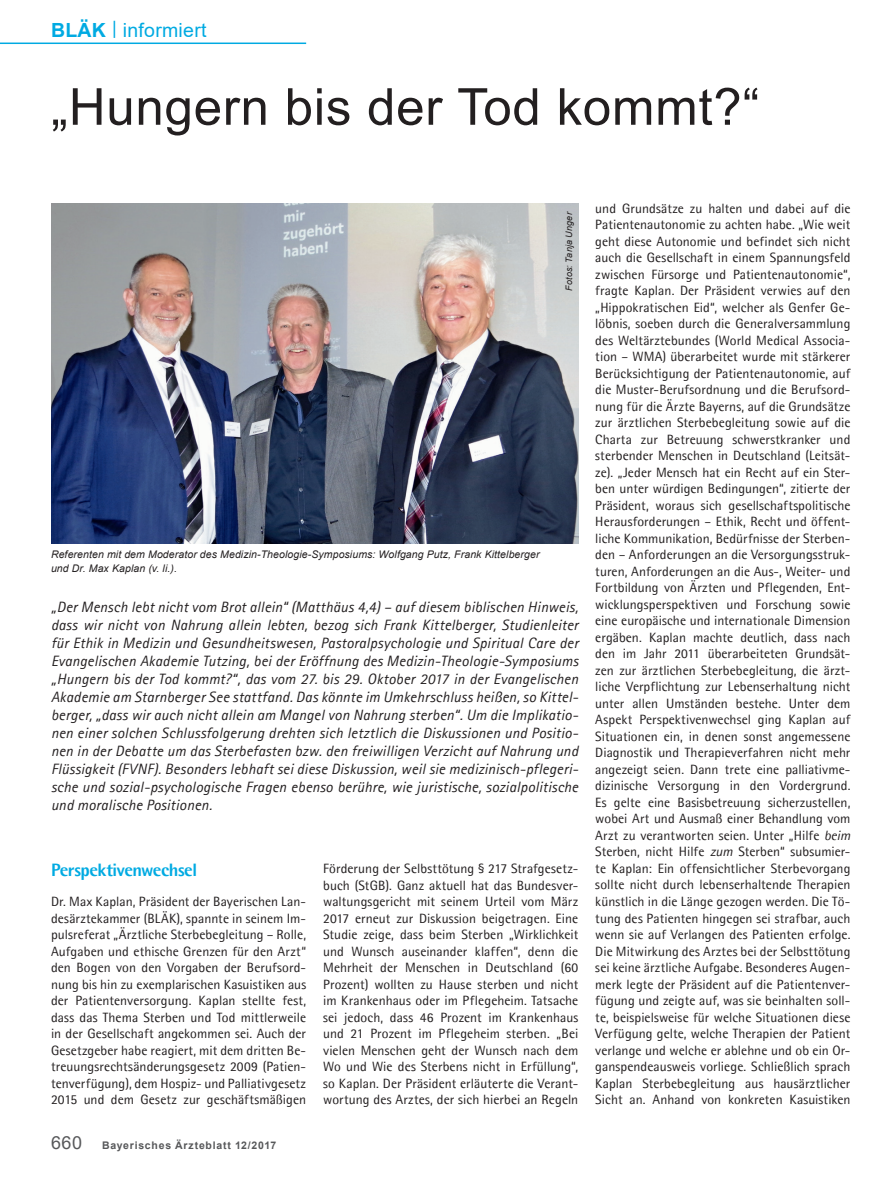
<style>
.page{position:relative;width:893px;height:1191px;background:#fff}
.page>*{position:absolute;margin:0;border:0;box-sizing:border-box;transform-origin:0 0}
.t1{font:51px "Arial";letter-spacing:.015em;color:#231f20}
.t2{font:19.5px "Arial";letter-spacing:.015em;color:#00aae2}
.t3{font:800 18px "Agfa Rotis Semisans";letter-spacing:-.025em;color:#00aae2}
.t4{font:italic 15px/18px "Agfa Rotis Sans Serif";letter-spacing:.01em;color:#231f20;text-align:justify}
.t5{font:13.5px/16.5px "Agfa Rotis Semisans";letter-spacing:.005em;color:#231f20;text-align:justify}
.t6{font:italic 10.5px/13.5px "Arial";letter-spacing:.01em;color:#231f20}
.t7{font:700 10.5px "Arial";letter-spacing:.07em;color:#57585a}
.t8{font:italic 9px "Arial";letter-spacing:.02em;color:#231f20}
.s1{font-weight:700}
.s2{font-weight:400;font-size:18px}
.s3{font-style:italic}
</style>
<div class="page">
<hr style="left:0;top:43px;width:306px;height:1px;background:#00aae2">
<img style="left:51px;top:203px;width:527px;height:341px">
<h2 class="t2" style="left:51px;top:16px;width:157px"><span class="s1">BLÄK</span> <sup>|</sup> informiert</h2>
<h1 class="t1" style="left:51px;top:72px;width:710px">„Hungern bis der Tod kommt?“</h1>
<p class="t8" style="left:563px;top:291px;width:81px;rotate:-90deg">Fotos: Tanja Unger</p>
<p class="t6" style="left:51px;top:548px;width:490px">Referenten mit dem Moderator des Medizin-Theologie-Symposiums: Wolfgang Putz, Frank Kittelberger und Dr. Max Kaplan (v. li.).</p>
<p class="t4" style="left:51px;top:598px;width:529px">„Der Mensch lebt nicht vom Brot allein“ (Matthäus 4,4) – auf diesem biblischen Hinweis, dass wir nicht von Nahrung allein lebten, bezog sich Frank Kittelberger, Studienleiter für Ethik in Medizin und Gesundheitswesen, Pastoralpsychologie und Spiritual Care der Evangelischen Akademie Tutzing, bei der Eröffnung des Medizin-Theologie-Symposiums „Hungern bis der Tod kommt?“, das vom 27. bis 29. Oktober 2017 in der Evangelischen Akademie am Starnberger See stattfand. Das könnte im Umkehrschluss heißen, so Kittel&shy;berger, „dass wir auch nicht allein am Mangel von Nahrung sterben“. Um die Implikatio&shy;nen einer solchen Schlussfolgerung drehten sich letztlich die Diskussionen und Positio&shy;nen in der Debatte um das Sterbefasten bzw. den freiwilligen Verzicht auf Nahrung und Flüssigkeit (FVNF). Besonders lebhaft sei diese Diskussion, weil sie medizinisch-pflegeri&shy;sche und sozial-psychologische Fragen ebenso berühre, wie juristische, sozialpolitische und moralische Positionen.</p>
<h3 class="t3" style="left:51px;top:858px;width:147px">Perspektivenwechsel</h3>
<p class="t5" style="left:51px;top:893px;width:257px">Dr. Max Kaplan, Präsident der Bayerischen Lan&shy;desärztekammer (BLÄK), spannte in seinem Im&shy;pulsreferat „Ärztliche Sterbebegleitung – Rolle, Aufgaben und ethische Grenzen für den Arzt“ den Bogen von den Vorgaben der Berufsord&shy;nung bis hin zu exemplarischen Kasuistiken aus der Patientenversorgung. Kaplan stellte fest, dass das Thema Sterben und Tod mittlerweile in der Gesellschaft angekommen sei. Auch der Gesetzgeber habe reagiert, mit dem dritten Be&shy;treuungsrechtsänderungsgesetz 2009 (Patien&shy;tenverfügung), dem Hospiz- und Palliativgesetz 2015 und dem Gesetz zur geschäftsmäßigen</p>
<p class="t7" style="left:51px;top:1137px;width:227px"><span class="s2">660</span> Bayerisches Ärzteblatt 12/2017</p>
<p class="t5" style="left:323px;top:860px;width:257px">Förderung der Selbsttötung § 217 Strafgesetz&shy;buch (StGB). Ganz aktuell hat das Bundesver&shy;waltungsgericht mit seinem Urteil vom März 2017 erneut zur Diskussion beigetragen. Eine Studie zeige, dass beim Sterben „Wirklichkeit und Wunsch auseinander klaffen“, denn die Mehrheit der Menschen in Deutschland (60<br>Prozent) wollten zu Hause sterben und nicht im Krankenhaus oder im Pflegeheim. Tatsache sei jedoch, dass 46 Prozent im Krankenhaus und 21 Prozent im Pflegeheim sterben. „Bei vielen Menschen geht der Wunsch nach dem Wo und Wie des Sterbens nicht in Erfüllung“, so Kaplan. Der Präsident erläuterte die Verant&shy;wortung des Arztes, der sich hierbei an Regeln</p>
<p class="t5" style="left:595px;top:200px;width:257px">und Grundsätze zu halten und dabei auf die Patientenautonomie zu achten habe. „Wie weit geht diese Autonomie und befindet sich nicht auch die Gesellschaft in einem Spannungsfeld zwischen Fürsorge und Patientenautonomie“, fragte Kaplan. Der Präsident verwies auf den „Hippokratischen Eid“, welcher als Genfer Ge&shy;löbnis, soeben durch die Generalversammlung des Weltärztebundes (World Medical Associa&shy;tion – WMA) überarbeitet wurde mit stärkerer Berücksichtigung der Patientenautonomie, auf die Muster-Berufsordnung und die Berufsord&shy;nung für die Ärzte Bayerns, auf die Grundsätze zur ärztlichen Sterbebegleitung sowie auf die Charta zur Betreuung schwerstkranker und sterbender Menschen in Deutschland (Leitsät&shy;ze). „Jeder Mensch hat ein Recht auf ein Ster&shy;ben unter würdigen Bedingungen“, zitierte der Präsident, woraus sich gesellschaftspolitische Herausforderungen – Ethik, Recht und öffent&shy;liche Kommunikation, Bedürfnisse der Sterben&shy;den – Anforderungen an die Versorgungsstruk&shy;turen, Anforderungen an die Aus-, Weiter- und Fortbildung von Ärzten und Pflegenden, Ent&shy;wicklungsperspektiven und Forschung sowie eine europäische und internationale Dimension ergäben. Kaplan machte deutlich, dass nach den im Jahr 2011 überarbeiteten Grundsät&shy;zen zur ärztlichen Sterbebegleitung, die ärzt&shy;liche Verpflichtung zur Lebenserhaltung nicht unter allen Umständen bestehe. Unter dem Aspekt Perspektivenwechsel ging Kaplan auf Situationen ein, in denen sonst angemessene Diagnostik und Therapieverfahren nicht mehr angezeigt seien. Dann trete eine palliativme&shy;dizinische Versorgung in den Vordergrund.<br>Es gelte eine Basisbetreuung sicherzustellen, wobei Art und Ausmaß einer Behandlung vom Arzt zu verantworten seien. Unter „Hilfe <span class="s3">beim </span>Sterben, nicht Hilfe <span class="s3">zum</span> Sterben“ subsumier&shy;te Kaplan: Ein offensichtlicher Sterbevorgang sollte nicht durch lebenserhaltende Therapien künstlich in die Länge gezogen werden. Die Tö&shy;tung des Patienten hingegen sei strafbar, auch wenn sie auf Verlangen des Patienten erfolge.<br>Die Mitwirkung des Arztes bei der Selbsttötung sei keine ärztliche Aufgabe. Besonderes Augen&shy;merk legte der Präsident auf die Patientenver&shy;fügung und zeigte auf, was sie beinhalten soll&shy;te, beispielsweise für welche Situationen diese Verfügung gelte, welche Therapien der Patient verlange und welche er ablehne und ob ein Or&shy;ganspendeausweis vorliege. Schließlich sprach Kaplan Sterbebegleitung aus hausärztlicher Sicht an. Anhand von konkreten Kasuistiken</p>
</div>
